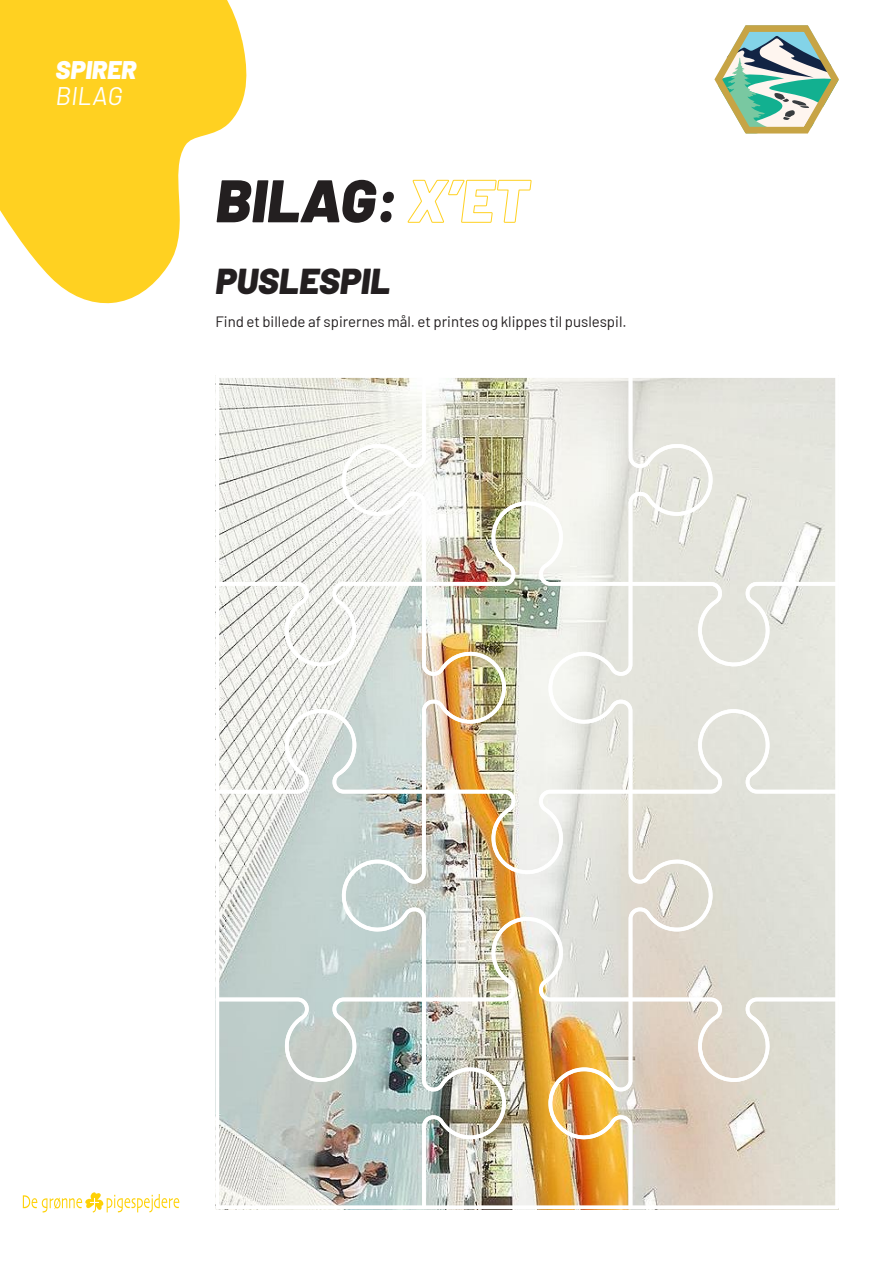
<style>
.page{position:relative;width:893px;height:1263px;background:#fff}
.page>*{position:absolute;margin:0;border:0;box-sizing:border-box;transform-origin:0 0}
.Overskrift_-_prio{font:italic 900 60px "Barlow";color:#231f20}
.Overskrift{font:italic 900 36px "Barlow";color:#231f20}
.t1{font:italic 900 25.5px "Barlow";color:#fff}
.t2{font:italic 25.5px "Barlow";color:#fff}
.Brødtekst{font:15px "Barlow";color:#231f20}
.s1{color:#ffd121}
</style>
<div class="page">
<svg style="left:713px;top:378px;width:122px;height:204px;background:#e4e5dd"></svg>
<svg style="left:632px;top:582px;width:203px;height:127px;background:#e5e5de"></svg>
<svg style="left:632px;top:709px;width:204px;height:288px;background:#e0e1d8"></svg>
<svg style="left:632px;top:997px;width:207px;height:212px;background:#ded6ca"></svg>
<img style="left:506px;top:1001px;width:126px;height:205px">
<img style="left:215px;top:1001px;width:291px;height:208px">
<svg style="left:215px;top:793px;width:211px;height:289px;background:#c6d2cf"></svg>
<svg style="left:215px;top:667px;width:207px;height:126px"></svg>
<svg style="left:215px;top:377px;width:207px;height:290px"></svg>
<svg style="left:342px;top:790px;width:371px;height:211px;background:#d6d5ca"></svg>
<img style="left:422px;top:586px;width:210px;height:289px">
<svg style="left:342px;top:377px;width:371px;height:209px"></svg>
<svg style="left:0;top:0;width:252px;height:401px;fill:#ffd121"></svg>
<svg style="left:23px;top:1192px;width:156px;height:20px"></svg>
<svg style="left:714px;top:25px;width:125px;height:109px"></svg>
<h3 class="t1" style="left:56px;top:51px;width:82px">SPIRER</h3>
<h3 class="t2" style="left:56px;top:77px;width:68px">BILAG</h3>
<p class="Overskrift_-_prio" style="left:215px;top:156px;width:314px">BILAG: <span class="s1">X’ET</span></p>
<p class="Overskrift" style="left:215px;top:254px;width:176px">PUSLESPIL</p>
<p class="Brødtekst" style="left:215px;top:311px;width:413px">Find et billede af spirernes mål. et printes og klippes til puslespil.</p>
</div>
